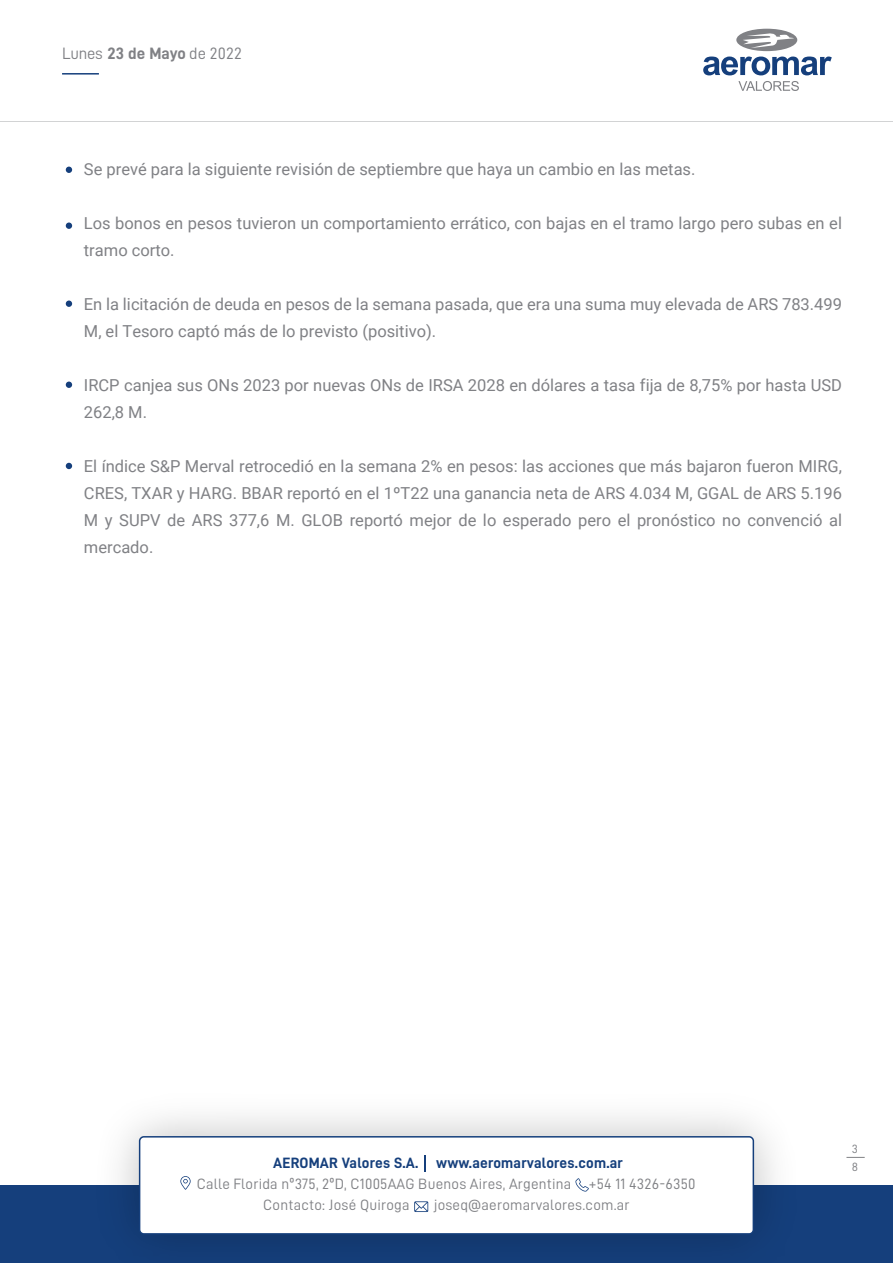
<style>
.page{position:relative;width:893px;height:1263px;background:#fff}
.page>*{position:absolute;margin:0;border:0;box-sizing:border-box;transform-origin:0 0}
.t1{font:16.5px/27px "Roboto";color:#808185}
.t2{font:16.5px "D DIN";letter-spacing:-.005em;color:#808185}
.t3{font:15px/21px "D DIN";letter-spacing:.015em;color:#808185}
.t4{font:15px "D DIN Bold";letter-spacing:.015em;color:#153f7c}
.t5{font:12px "D DIN";color:#808185}
.s1{font-family:"D DIN Bold"}
</style>
<div class="page">
<svg style="left:846px;top:1157px;width:19px;height:1px"></svg>
<div style="left:0;top:1185px;width:893px;height:78px;background:#153f7c"></div>
<div style="left:140px;top:1137px;width:613px;height:97px;background:#fff;border-radius:4px"></div>
<div style="left:139px;top:1136px;width:615px;height:98px;border:2px solid #153f7c;border-radius:4px"></div>
<svg style="left:425px;top:1155px;width:1px;height:17px"></svg>
<svg style="left:414px;top:1201px;width:14px;height:11px"></svg>
<svg style="left:575px;top:1178px;width:14px;height:13px"></svg>
<svg style="left:180px;top:1176px;width:11px;height:14px"></svg>
<hr style="left:0;top:121px;width:893px;height:1px;background:#808185">
<svg style="left:703px;top:57px;width:129px;height:18px"></svg>
<svg style="left:738px;top:81px;width:61px;height:10px"></svg>
<div style="left:736px;top:29px;width:61px;height:22px;background:#808185;border-radius:50%"></div>
<svg style="left:743px;top:33px;width:51px;height:15px"></svg>
<hr style="left:62px;top:73px;width:37px;height:2px;background:#153f7c">
<svg style="left:66px;top:463px;width:6px;height:6px"></svg>
<svg style="left:66px;top:167px;width:6px;height:6px"></svg>
<div style="left:66px;top:222px;width:6px;height:7px;background:#153f7c;border-radius:50%"></div>
<div style="left:66px;top:300px;width:6px;height:7px;background:#153f7c;border-radius:50%"></div>
<svg style="left:66px;top:382px;width:6px;height:6px"></svg>
<p class="t2" style="left:62px;top:45px;width:181px">Lunes <span class="s1">23 de Mayo</span> de 2022</p>
<p class="t1" style="left:84px;top:155px;width:613px">Se prevé para la siguiente revisión de septiembre que haya un cambio en las metas.</p>
<p class="t1" style="left:84px;top:209px;width:760px">Los bonos en pesos tuvieron un comportamiento errático, con bajas en el tramo largo pero subas en el tramo corto.</p>
<p class="t1" style="left:84px;top:290px;width:760px">En la licitación de deuda en pesos de la semana pasada, que era una suma muy elevada de ARS 783.499<br>M, el Tesoro captó más de lo previsto (positivo).</p>
<p class="t1" style="left:84px;top:371px;width:760px">IRCP canjea sus ONs 2023 por nuevas ONs de IRSA 2028 en dólares a tasa fija de 8,75% por hasta USD<br>262,8 M.</p>
<p class="t1" style="left:84px;top:452px;width:760px;text-align:justify">El índice S&amp;P Merval retrocedió en la semana 2% en pesos: las acciones que más bajaron fueron MIRG, CRES, TXAR y HARG. BBAR reportó en el 1ºT22 una ganancia neta de ARS 4.034 M, GGAL de ARS 5.196<br>M y SUPV de ARS 377,6 M. GLOB reportó mejor de lo esperado pero el pronóstico no convenció al mercado.</p>
<p class="t5" style="left:852px;top:1142px;width:8px">3</p>
<p class="t4" style="left:273px;top:1154px;width:351px">AEROMAR Valores S.A. www.aeromarvalores.com.ar</p>
<p class="t5" style="left:852px;top:1160px;width:8px">8</p>
<p class="t3" style="left:263px;top:1173px;width:434px;text-indent:-66px">Calle Florida nº375, 2ºD, C1005AAG Buenos Aires, Argentina +54 11 4326-6350<br>Contacto: José Quiroga</p>
<p class="t3" style="left:434px;top:1194px;width:197px">joseq@aeromarvalores.com.ar</p>
</div>
